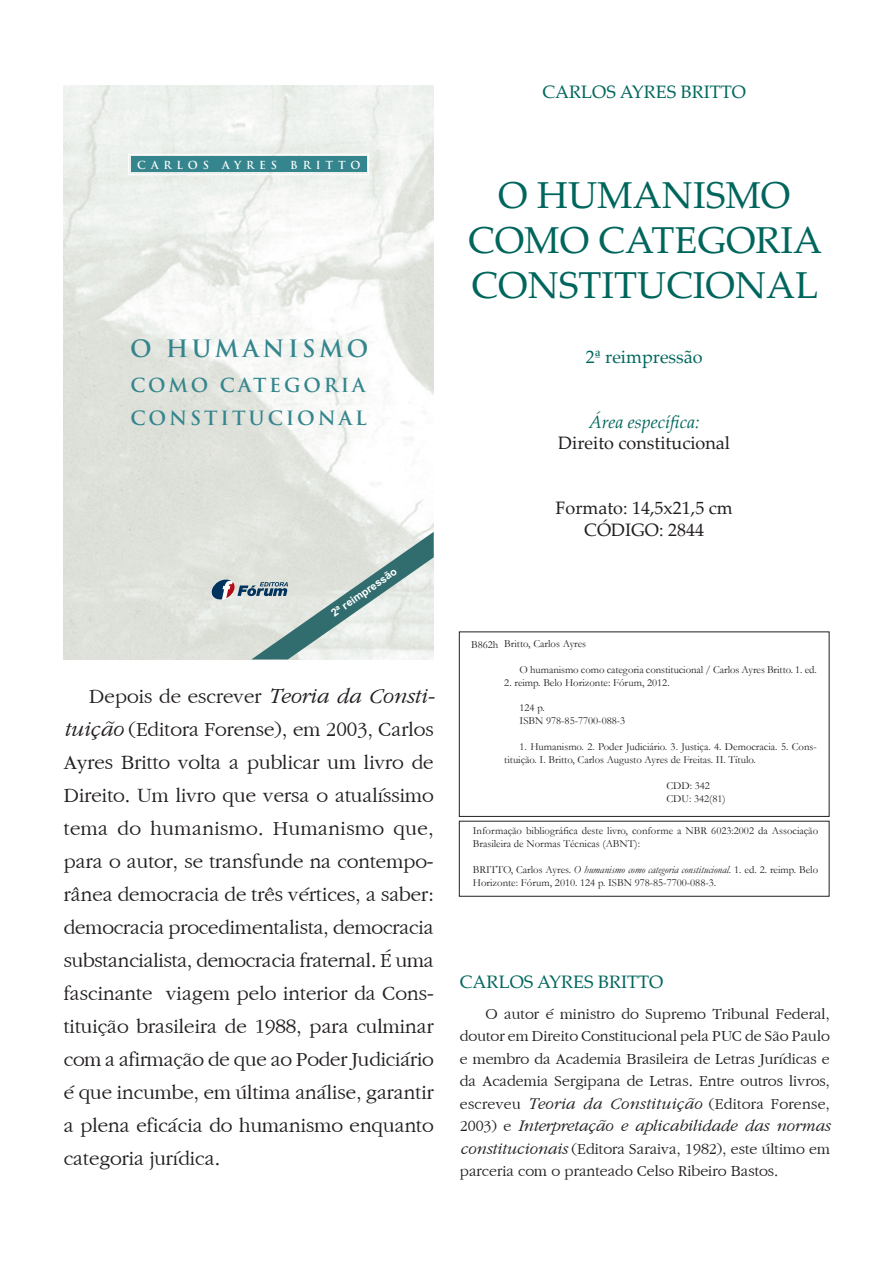
<style>
.page{position:relative;width:893px;height:1263px;background:#fff}
.page>*{position:absolute;margin:0;border:0;box-sizing:border-box;transform-origin:0 0}
.t1{font:37.5px/45px "Palatino Linotype";color:#00665d;text-align:center}
.t2{font:700 23.25px "Trajan";letter-spacing:.15em;color:#34858d}
.t3{font:21.75px/33px "Garnet";color:#231f20;text-align:justify}
.t4{font:700 19.2px "Trajan";letter-spacing:.15em;color:#34858d}
.t5{font:700 18.9px "Trajan";letter-spacing:.15em;color:#34858d}
.t6{font:18px/21.6px "Palatino Linotype";color:#231f20}
.t7{font:18px "Palatino Linotype";color:#00665d}
.t8{font:italic 18px "Palatino Linotype";color:#00665d}
.t9{font:16.5px/22.5px "Garnet";color:#231f20;text-align:justify}
.t10{font:10.8px/12.9px "Garamond";color:#231f20}
.t11{font:700 10.8px "Trajan";letter-spacing:.45em;color:#fff}
.t12{font:700 10.8px "Arial";color:#fff}
.s1{font-style:italic}
</style>
<div class="page">
<img style="left:64px;top:85px;width:370px;height:574px">
<div style="left:128px;top:154px;width:241px;height:21px;border:1px solid #fff"></div>
<div style="left:131px;top:157px;width:235px;height:15px;background:#34858d"></div>
<svg style="left:210px;top:532px;width:224px;height:127px;background:#c5d0cc"></svg>
<div style="left:459px;top:631px;width:370px;height:186px;border:1px solid #231f20"></div>
<div style="left:459px;top:821px;width:370px;height:76px;border:1px solid #231f20"></div>
<p class="t11" style="left:137px;top:158px;width:225px">CARLOS AYRES BRITTO</p>
<p class="t2" style="left:130px;top:335px;width:240px">O HUMANISMO</p>
<p class="t5" style="left:130px;top:373px;width:237px">COMO CATEGORIA</p>
<p class="t4" style="left:130px;top:406px;width:238px">CONSTITUCIONAL</p>
<p class="t12" style="left:328px;top:608px;width:79px;rotate:-35deg">2ª reimpressão</p>
<p class="t3" style="left:64px;top:680px;width:373px;text-indent:25px">Depois de escrever <span class="s1">Teoria da Consti&shy;tuição</span> (Editora Forense), em 2003, Carlos Ayres Britto volta a publicar um livro de Direito. Um livro que versa o atualíssimo tema do humanismo. Humanismo que, para o autor, se transfunde na contempo&shy;rânea democracia de três vértices, a saber: democracia procedimentalista, democracia substancialista, democracia fraternal. É uma fascinante viagem pelo interior da Cons&shy;tituição brasileira de 1988, para culminar com a afirmação de que ao Poder Judiciário é que incumbe, em última análise, garantir a plena eficácia do humanismo enquanto categoria jurídica.</p>
<p class="t7" style="left:542px;top:79px;width:205px">CARLOS AYRES BRITTO</p>
<h1 class="t1" style="left:468px;top:171px;width:356px">O HUMANISMO<br>COMO CATEGORIA<br>CONSTITUCIONAL</h1>
<p class="t7" style="left:586px;top:344px;width:118px">2ª REIMPRESSÃO</p>
<p class="t8" style="left:589px;top:409px;width:112px">Área específica:</p>
<p class="t6" style="left:558px;top:432px;width:173px">DIREITO CONSTITUCIONAL</p>
<p class="t6" style="left:584px;top:496px;width:150px;text-indent:-29px">FORMATO: 14,5X21,5 CM<br>CÓDIGO</p>
<p class="t6" style="left:659px;top:518px;width:46px">: 2844</p>
<p class="t10" style="left:504px;top:637px;width:83px">Britto, Carlos Ayres</p>
<p class="t10" style="left:519px;top:662px;width:299px">O humanismo como categoria constitucional / Carlos Ayres Britto. 1. ed.</p>
<p class="t10" style="left:504px;top:675px;width:167px">2. reimp. Belo Horizonte: Fórum, 2012.</p>
<p class="t10" style="left:519px;top:701px;width:107px">124 p.<br>ISBN 978-85-7700-088-3</p>
<p class="t10" style="left:504px;top:740px;width:313px;text-indent:15px">1. Humanismo. 2. Poder Judiciário. 3. Justiça. 4. Democracia. 5. Cons&shy;tituição. I. Britto, Carlos Augusto Ayres de Freitas. II. Título.</p>
<p class="t10" style="left:666px;top:779px;width:61px">CDD: 342<br>CDU: 342(81)</p>
<p class="t10" style="left:471px;top:637px;width:29px">B862h</p>
<p class="t10" style="left:473px;top:824px;width:347px">Informação bibliográfica deste livro, conforme a NBR 6023:2002 da Associação<br>Brasileira de Normas Técnicas (ABNT):</p>
<p class="t10" style="left:473px;top:863px;width:347px">BRITTO, Carlos Ayres. <span class="s1">O humanismo como categoria constitucional</span>. 1. ed. 2. reimp. Belo<br>Horizonte: Fórum, 2010. 124 p. ISBN 978-85-7700-088-3.</p>
<p class="t7" style="left:460px;top:969px;width:205px">CARLOS AYRES BRITTO</p>
<p class="t9" style="left:460px;top:1002px;width:372px;text-indent:25px">O autor é ministro do Supremo Tribunal Federal, doutor em Direito Constitucional pela PUC de São Paulo e membro da Academia Brasileira de Letras Jurídicas e da Academia Sergipana de Letras. Entre outros livros, escreveu <span class="s1">Teoria da Constituição</span> (Editora Forense, 2003) e <span class="s1">Interpretação e aplicabilidade das normas constitucionais</span> (Editora Saraiva, 1982), este último em parceria com o pranteado Celso Ribeiro Bastos.</p>
</div>
